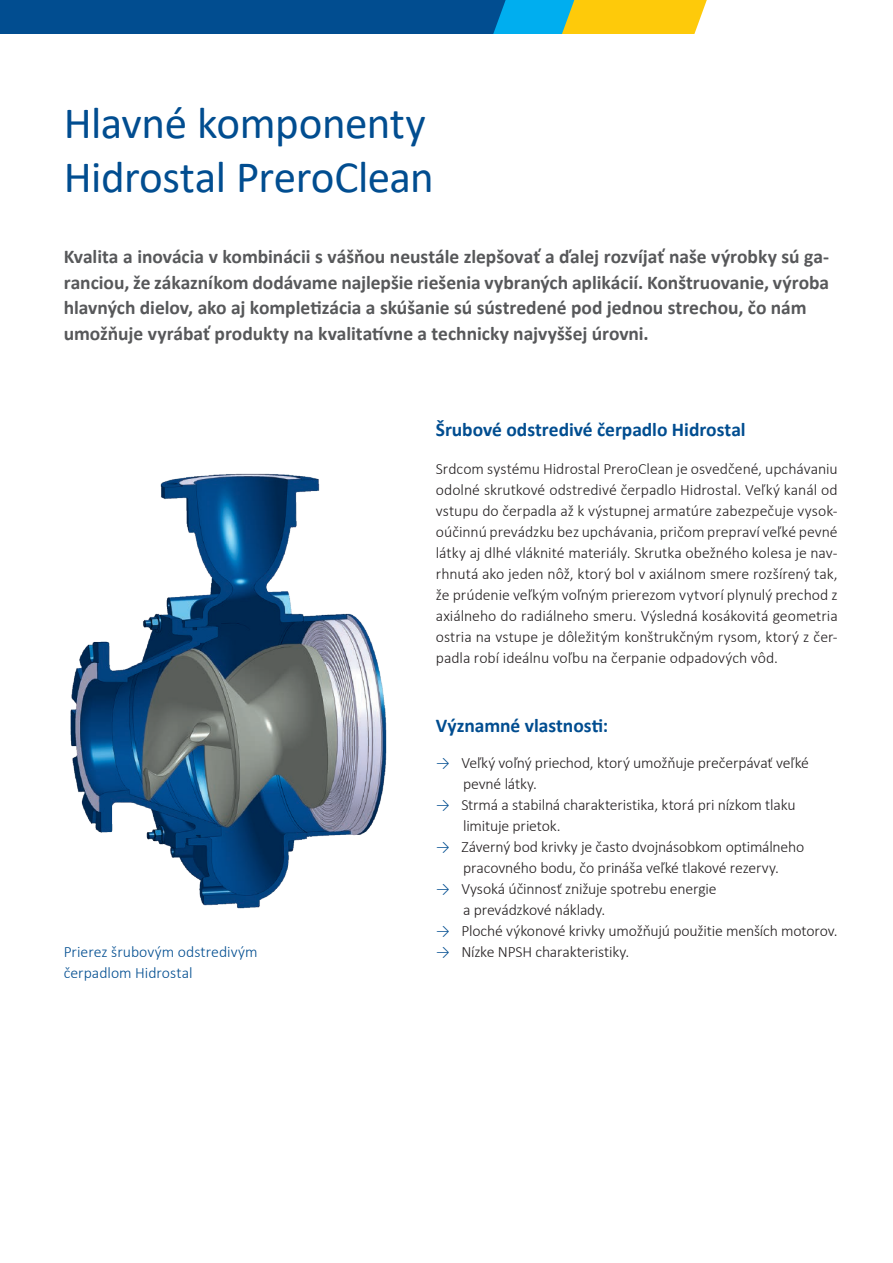
<style>
.page{position:relative;width:893px;height:1263px;background:#fff}
.page>*{position:absolute;margin:0;border:0;box-sizing:border-box;transform-origin:0 0}
.t1{font:45px/54px "Calibri";letter-spacing:-.01em;color:#014d90}
.t2{font:700 19.5px/25.5px "Calibri";letter-spacing:-.005em;color:#57585a}
.t3{font:700 19.5px "Calibri";color:#014d90}
.t4{font:300 15.75px/21px "Calibri";letter-spacing:-.01em;color:#231f20}
.t5{font:300 15.75px/21px "Calibri";color:#014d90}
.s1{color:#014d90}
</style>
<div class="page">
<img style="left:70px;top:473px;width:317px;height:436px">
<svg style="left:0;top:0;width:707px;height:34px;background:#326f81"></svg>
<h1 class="t1" style="left:64px;top:95px;width:372px">Hlavné komponenty<br>Hidrostal PreroClean</h1>
<p class="t2" style="left:64px;top:244px;width:767px">Kvalita a inovácia v kombinácii s vášňou neustále zlepšovať a ďalej rozvíjať naše výrobky sú ga&shy;ranciou, že zákazníkom dodávame najlepšie riešenia vybraných aplikácií. Konštruovanie, výroba hlavných dielov, ako aj kompletizácia a skúšanie sú sústredené pod jednou strechou, čo nám umožňuje vyrábať produkty na kvalitatívne a technicky najvyššej úrovni.</p>
<p class="t5" style="left:64px;top:941px;width:195px">Prierez šrubovým odstredivým čerpadlom Hidrostal</p>
<p class="t3" style="left:436px;top:415px;width:311px">Šrubové odstredivé čerpadlo Hidrostal</p>
<p class="t4" style="left:436px;top:458px;width:403px;text-align:justify">Srdcom systému Hidrostal PreroClean je osvedčené, upchávaniu odolné skrutkové odstredivé čerpadlo Hidrostal. Veľký kanál od vstupu do čerpadla až k výstupnej armatúre zabezpečuje vysok&shy;oúčinnú prevádzku bez upchávania, pričom prepraví veľké pevné látky aj dlhé vláknité materiály. Skrutka obežného kolesa je nav&shy;rhnutá ako jeden nôž, ktorý bol v axiálnom smere rozšírený tak, že prúdenie veľkým voľným prierezom vytvorí plynulý prechod z axiálneho do radiálneho smeru. Výsledná kosákovitá geometria ostria na vstupe je dôležitým konštrukčným rysom, ktorý z čer&shy;padla robí ideálnu voľbu na čerpanie odpadových vôd.</p>
<p class="t3" style="left:436px;top:712px;width:174px">Významné vlastnosti:</p>
<p class="t4" style="left:463px;top:752px;width:347px;text-indent:-27px"><span class="s1">→</span> Veľký voľný priechod, ktorý umožňuje prečerpávať veľké pevné látky.</p>
<p class="t4" style="left:463px;top:794px;width:334px;text-indent:-27px"><span class="s1">→</span> Strmá a stabilná charakteristika, ktorá pri nízkom tlaku limituje prietok.</p>
<p class="t4" style="left:436px;top:836px;width:370px;text-align:center"><span class="s1">→</span> Záverný bod krivky je často dvojnásobkom optimálneho pracovného bodu, čo prináša veľké tlakové rezervy.</p>
<p class="t4" style="left:463px;top:878px;width:255px;text-indent:-27px"><span class="s1">→</span> Vysoká účinnosť znižuje spotrebu energie a prevádzkové náklady.</p>
<p class="t4" style="left:436px;top:920px;width:403px"><span class="s1">→</span> Ploché výkonové krivky umožňujú použitie menších motorov.</p>
<p class="t4" style="left:436px;top:941px;width:195px"><span class="s1">→</span> Nízke NPSH charakteristiky.</p>
</div>
